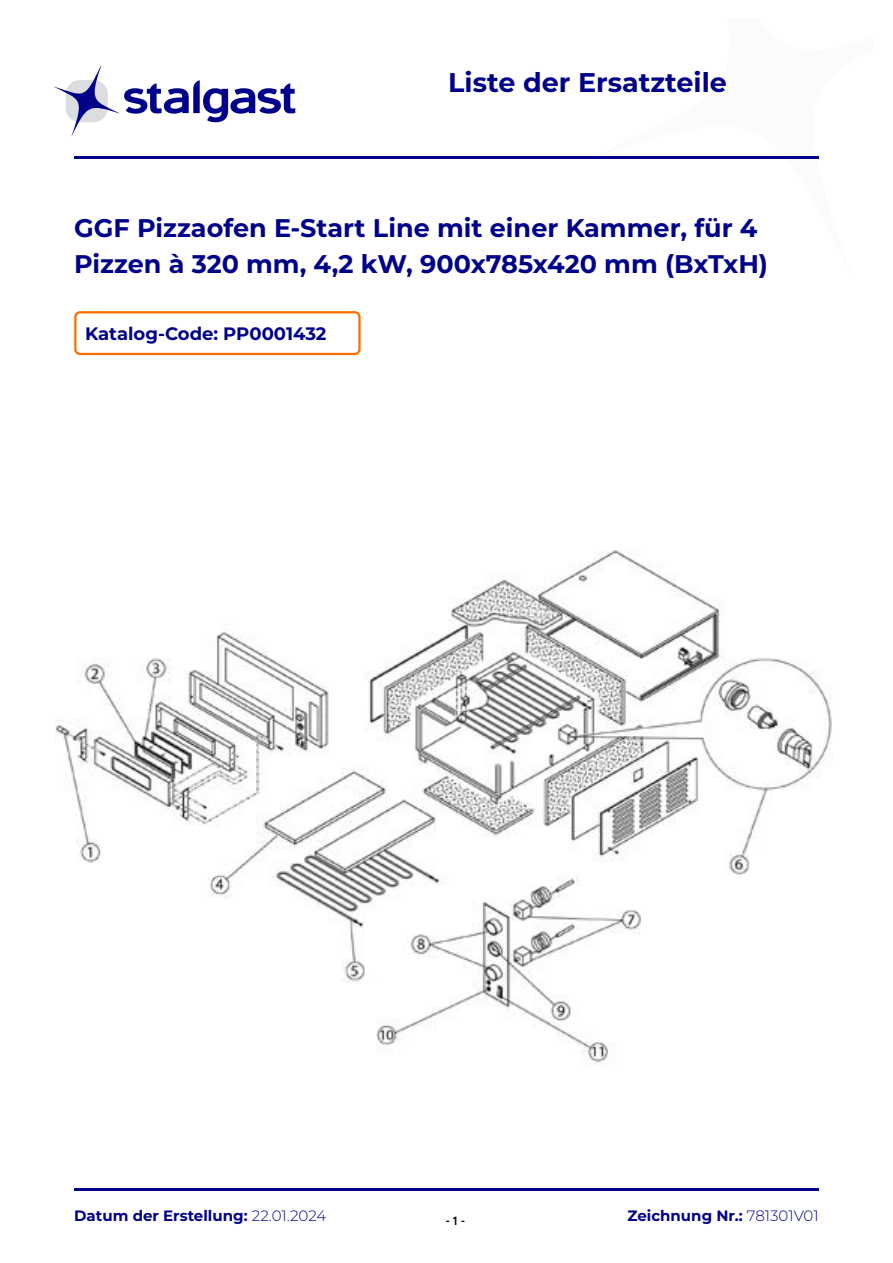
<style>
.page{position:relative;width:893px;height:1263px;background:#fff}
.page>*{position:absolute;margin:0;border:0;box-sizing:border-box;transform-origin:0 0}
.t1{font:700 27px "Montserrat";color:#00018a}
.t2{font:700 25.5px/36px "Montserrat";color:#00018a}
.t3{font:700 18px "Montserrat";color:#00018a}
.t4{font:700 15px "Montserrat";color:#00018a}
.t5{font:700 12px "Roboto";color:#000;scale:.86 1}
.s1{font-weight:300}
</style>
<div class="page">
<svg style="left:54px;top:66px;width:241px;height:70px"></svg>
<hr style="left:74px;top:156px;width:745px;height:2px;background:#00018a">
<hr style="left:74px;top:1188px;width:745px;height:3px;background:#00018a">
<div style="left:74px;top:311px;width:287px;height:44px;border:2px solid #ff6d00;border-radius:5px"></div>
<img style="left:54px;top:550px;width:778px;height:513px">
<p class="t1" style="left:448px;top:63px;width:280px">Liste der Ersatzteile</p>
<p class="t2" style="left:74px;top:209px;width:695px">GGF Pizzaofen E-Start Line mit einer Kammer, für 4<br>Pizzen à 320 mm, 4,2 kW, 900x785x420 mm (BxTxH)</p>
<p class="t3" style="left:85px;top:320px;width:243px">Katalog-Code: PP0001432</p>
<p class="t4" style="left:74px;top:1205px;width:253px">Datum der Erstellung: <span class="s1">22.01.2024</span></p>
<p class="t5" style="left:446px;top:1212px;width:24px">- 1 -</p>
<p class="t4" style="left:627px;top:1205px;width:193px">Zeichnung Nr.: <span class="s1">781301V01</span></p>
</div>
